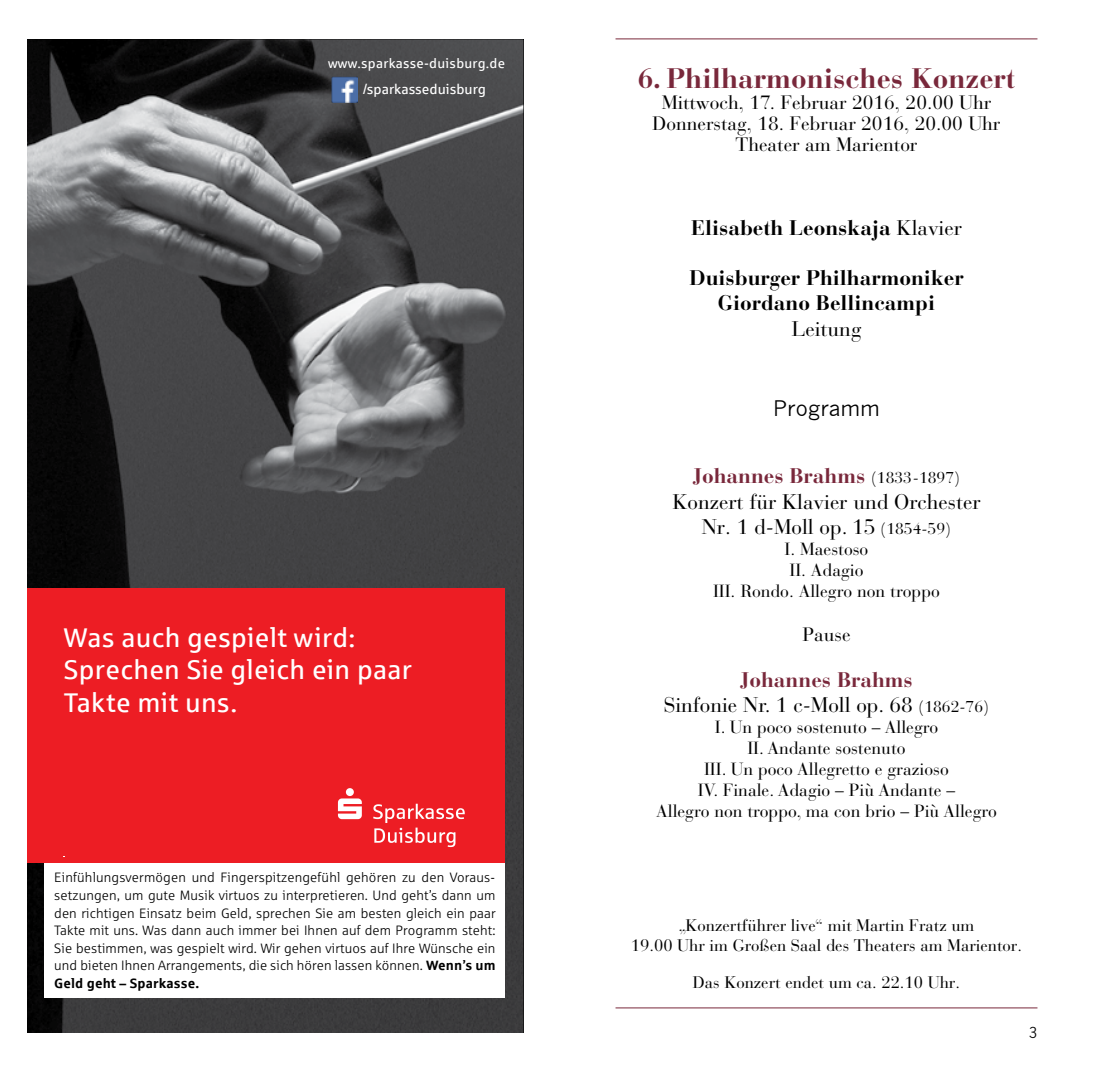
<style>
.page{position:relative;width:1102px;height:1072px;background:#fff}
.page>*{position:absolute;margin:0;border:0;box-sizing:border-box;transform-origin:0 0}
.t1{font:700 28px "Bauer Bodoni Std";color:#79283b}
.t2{font:27.12px/32.6px "Sparkasse Rg";letter-spacing:.01em;color:#fff}
.t3{font:21px/25.2px "Bauer Bodoni Std";color:#000;text-align:center}
.t4{font:700 21px/25.2px "Bauer Bodoni Std";color:#000;text-align:center}
.t5{font:21px "News Gothic";color:#000}
.t6{font:19.25px/21px "Bauer Bodoni Std";color:#000;text-align:center}
.t7{font:17.5px/21px "Bauer Bodoni Std";color:#000;text-align:center}
.t8{font:16.62px/19.9px "Bauer Bodoni Std";color:#000;text-align:center}
.t9{font:15.75px "News Gothic BQ";color:#000}
.t10{font:14px "Sparkasse Rg";color:#fff}
.t11{font:13.47px/17.7px "Sparkasse Lt";letter-spacing:.01em;color:#000;text-align:justify}
.t12{font:13.47px "Sparkasse Rg";letter-spacing:.02em;color:#fff}
.t13{font:700 13.47px "Sparkasse Rg";letter-spacing:.01em;color:#000}
.s1{font-family:"Sparkasse Rg";font-weight:700}
.s2{font-weight:400}
.s3{font-weight:700;color:#79283b}
.s4{font-size:15.75px}
</style>
<div class="page">
<svg style="left:27px;top:40px;width:496px;height:992px;background:#8b5457"></svg>
<img style="left:332px;top:76px;width:26px;height:26px">
<hr style="left:615px;top:38px;width:422px;height:1px;background:#79283b">
<hr style="left:615px;top:1007px;width:422px;height:1px;background:#79283b">
<p class="t12" style="left:328px;top:55px;width:178px">www.sparkasse-duisburg.de</p>
<p class="t10" style="left:363px;top:80px;width:124px">/sparkasseduisburg</p>
<h2 class="t2" style="left:64px;top:620px;width:349px">Was auch gespielt wird:<br>Sprechen Sie gleich ein paar<br>Takte mit uns.</h2>
<p class="t11" style="left:54px;top:868px;width:443px">Einfühlungsvermögen und Fingerspitzengefühl gehören zu den Voraus&shy;setzungen, um gute Musik virtuos zu interpretieren. Und geht’s dann um den richtigen Einsatz beim Geld, sprechen Sie am besten gleich ein paar Takte mit uns. Was dann auch immer bei Ihnen auf dem Programm steht:<br>Sie bestimmen, was gespielt wird. Wir gehen virtuos auf Ihre Wünsche ein und bieten Ihnen Arrangements, die sich hören lassen können. <span class="s1">Wenn’s um</span></p>
<p class="t13" style="left:54px;top:974px;width:146px">Geld geht – Sparkasse.</p>
<h1 class="t1" style="left:637px;top:61px;width:379px">6. Philharmonisches Konzert</h1>
<h3 class="t6" style="left:652px;top:92px;width:349px">Mittwoch, 17. Februar 2016, 20.00 Uhr<br>Donnerstag, 18. Februar 2016, 20.00 Uhr<br>Theater am Marientor</h3>
<h3 class="t4" style="left:691px;top:215px;width:272px">Elisabeth Leonskaja <span class="s2">Klavier</span></h3>
<h3 class="t4" style="left:689px;top:265px;width:276px">Duisburger Philharmoniker<br>Giordano Bellincampi</h3>
<h3 class="t3" style="left:791px;top:316px;width:72px">Leitung</h3>
<h3 class="t5" style="left:773px;top:396px;width:108px">Programm</h3>
<h3 class="t3" style="left:672px;top:464px;width:310px"><span class="s3">Johannes Brahms</span> <span class="s4">(1833-1897)<br></span>Konzert für Klavier und Orchester<br>Nr. 1 d-Moll op. 15 <span class="s4">(1854-59)</span></h3>
<p class="t7" style="left:713px;top:538px;width:228px">I. Maestoso<br>II. Adagio<br>III. Rondo. Allegro non troppo</p>
<h3 class="t6" style="left:802px;top:624px;width:50px">Pause</h3>
<h3 class="t3" style="left:663px;top:667px;width:327px"><span class="s3">Johannes Brahms<br></span>Sinfonie Nr. 1 c-Moll op. 68 <span class="s4">(1862-76)</span></h3>
<p class="t7" style="left:656px;top:717px;width:342px">I. Un poco sostenuto – Allegro<br>II. Andante sostenuto<br>III. Un poco Allegretto e grazioso<br>IV. Finale. Adagio – Più Andante –<br>Allegro non troppo, ma con brio – Più Allegro</p>
<p class="t8" style="left:631px;top:915px;width:392px">„Konzertführer live“ mit Martin Fratz um<br>19.00 Uhr im Großen Saal des Theaters am Marientor.</p>
<p class="t8" style="left:692px;top:972px;width:268px">Das Konzert endet um ca. 22.10 Uhr.</p>
<p class="t9" style="left:1029px;top:1024px;width:10px">3</p>
</div>
